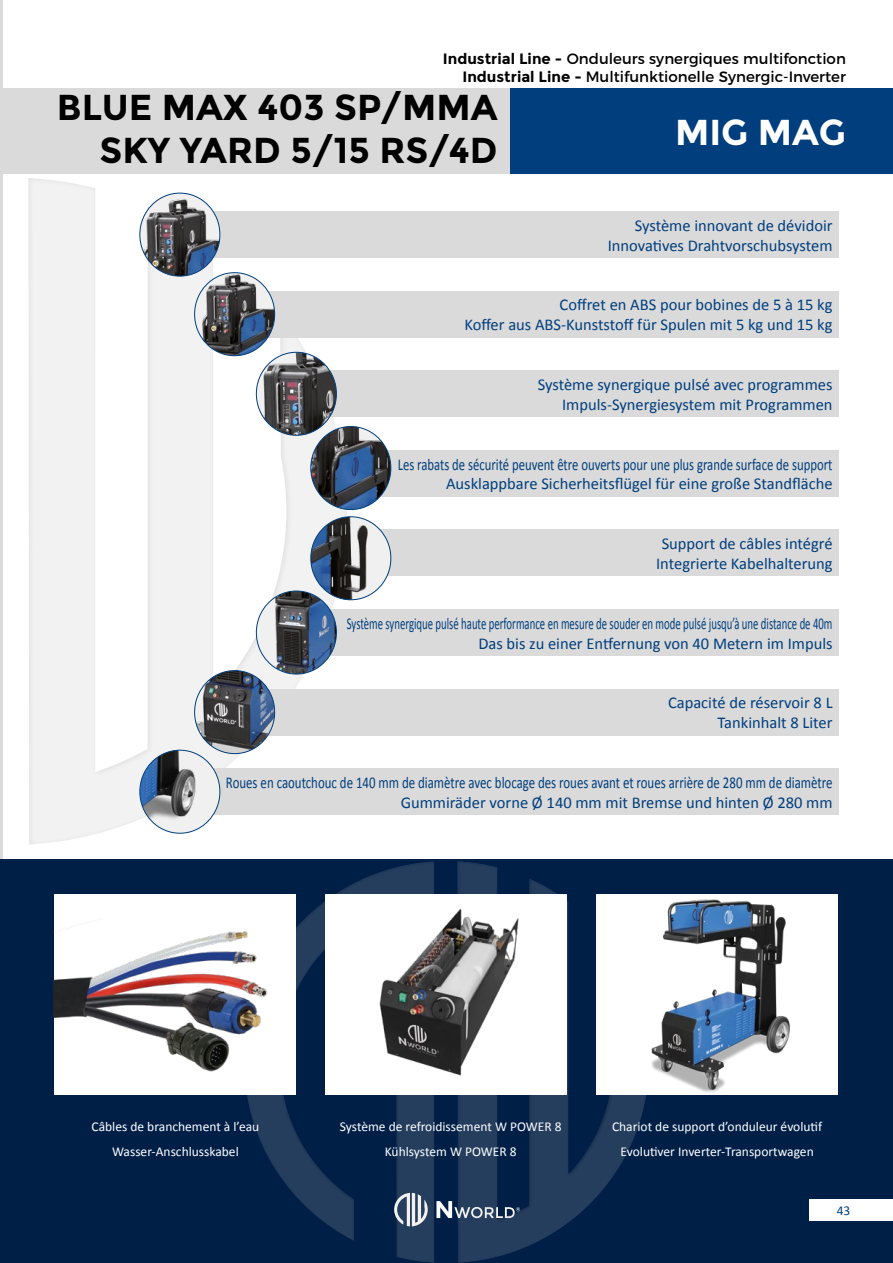
<style>
.page{position:relative;width:893px;height:1263px;background:#fff}
.page>*{position:absolute;margin:0;border:0;box-sizing:border-box;transform-origin:0 0}
.t1{font:700 36px/43.2px "Montserrat";color:#000;text-align:right}
.t2{font:700 36px "Montserrat";color:#fff}
.t3{font:16.5px/19.8px "Calibri";color:#003e7d;text-align:right}
.t4{font:16.5px/19.8px "Calibri";color:#003e7d;text-align:right;scale:.78 1}
.t5{font:16.5px/19.8px "Calibri";color:#003e7d;text-align:right;scale:.65 1}
.t6{font:16.5px/19.8px "Calibri";color:#003e7d;text-align:right;scale:.77 1}
.t7{font:15px/18px "Montserrat";color:#000;text-align:right}
.t8{font:13.5px/25.2px "Calibri";color:#fff;text-align:center}
.t9{font:13.5px "Calibri";color:#003e7d}
.s1{font-weight:700}
</style>
<div class="page">
<hr style="left:0;top:0;width:2px;height:1263px;background:#dadada">
<div style="left:0;top:176px;width:347px;height:669px;background:#000;opacity:.6"></div>
<div style="left:0;top:88px;width:557px;height:85px;background:#dadada"></div>
<div style="left:0;top:859px;width:893px;height:404px;background:#001f47"></div>
<div style="left:242px;top:859px;width:408px;height:404px;background:#000;opacity:.6"></div>
<div style="left:191px;top:768px;width:648px;height:47px;background:#dadada"></div>
<div style="left:246px;top:689px;width:593px;height:46px;background:#dadada"></div>
<div style="left:308px;top:609px;width:531px;height:47px;background:#dadada"></div>
<div style="left:331px;top:450px;width:508px;height:47px;background:#dadada"></div>
<div style="left:343px;top:530px;width:496px;height:46px;background:#dadada"></div>
<div style="left:234px;top:291px;width:605px;height:47px;background:#dadada"></div>
<div style="left:301px;top:370px;width:538px;height:47px;background:#dadada"></div>
<div style="left:180px;top:211px;width:659px;height:47px;background:#dadada"></div>
<div style="left:510px;top:88px;width:383px;height:85px;background:#003e7d"></div>
<img style="left:141px;top:193px;width:79px;height:83px">
<div style="left:139px;top:193px;width:81px;height:83px;border:1px solid #003e7d;border-radius:50%"></div>
<img style="left:195px;top:273px;width:80px;height:83px">
<div style="left:194px;top:272px;width:81px;height:84px;border:1px solid #003e7d;border-radius:50%"></div>
<img style="left:256px;top:352px;width:80px;height:83px">
<div style="left:256px;top:352px;width:81px;height:84px;border:1px solid #003e7d;border-radius:50%"></div>
<img style="left:311px;top:426px;width:80px;height:83px">
<div style="left:310px;top:426px;width:81px;height:84px;border:1px solid #003e7d;border-radius:50%"></div>
<img style="left:311px;top:517px;width:80px;height:83px">
<div style="left:310px;top:516px;width:81px;height:84px;border:1px solid #003e7d;border-radius:50%"></div>
<img style="left:256px;top:591px;width:80px;height:83px">
<div style="left:256px;top:591px;width:81px;height:83px;border:1px solid #003e7d;border-radius:50%"></div>
<img style="left:195px;top:671px;width:80px;height:83px">
<div style="left:194px;top:670px;width:81px;height:84px;border:1px solid #003e7d;border-radius:50%"></div>
<img style="left:140px;top:750px;width:80px;height:83px">
<div style="left:139px;top:750px;width:81px;height:83px;border:1px solid #003e7d;border-radius:50%"></div>
<div style="left:325px;top:894px;width:241px;height:201px;background:#fff"></div>
<img style="left:379px;top:908px;width:140px;height:168px">
<div style="left:597px;top:894px;width:241px;height:201px;background:#fff"></div>
<img style="left:651px;top:899px;width:139px;height:193px">
<div style="left:809px;top:1199px;width:84px;height:21px;background:#fff"></div>
<div style="left:54px;top:894px;width:241px;height:201px;background:#fff"></div>
<img style="left:53px;top:923px;width:215px;height:149px">
<p class="t7" style="left:443px;top:48px;width:404px"><span class="s1">Industrial Line -</span> Onduleurs synergiques multifonction<br><span class="s1">Industrial Line -</span> Multifunktionelle Synergic-Inverter</p>
<h1 class="t1" style="left:57px;top:86px;width:442px">BLUE MAX 403 SP/MMA<br>SKY YARD 5/15 RS/4D</h1>
<h1 class="t2" style="left:675px;top:111px;width:172px">MIG MAG</h1>
<p class="t3" style="left:608px;top:216px;width:226px">Système innovant de dévidoir<br>Innovatives Drahtvorschubsystem</p>
<p class="t3" style="left:464px;top:295px;width:370px">Coffret en ABS pour bobines de 5 à 15 kg<br>Koffer aus ABS-Kunststoff für Spulen mit 5 kg und 15 kg</p>
<p class="t3" style="left:538px;top:375px;width:296px">Système synergique pulsé avec programmes<br>Impuls-Synergiesystem mit Programmen</p>
<p class="t6" style="left:398px;top:454px;width:566px">Les rabats de sécurité peuvent être ouverts pour une plus grande surface de support<br>Ausklappbare Sicherheitsflügel für eine große Standfläche</p>
<p class="t3" style="left:656px;top:534px;width:178px;text-align:center">Support de câbles intégré<br>Integrierte Kabelhalterung</p>
<p class="t5" style="left:347px;top:613px;width:749px">Système synergique pulsé haute performance en mesure de souder en mode pulsé jusqu’à une distance de 40m<br>Das bis zu einer Entfernung von 40 Metern im Impuls</p>
<p class="t3" style="left:668px;top:693px;width:166px">Capacité de réservoir 8 L<br>Tankinhalt 8 Liter</p>
<p class="t4" style="left:226px;top:773px;width:779px">Roues en caoutchouc de 140 mm de diamètre avec blocage des roues avant et roues arrière de 280 mm de diamètre<br>Gummiräder vorne Ø 140 mm mit Bremse und hinten Ø 280 mm</p>
<p class="t8" style="left:92px;top:1113px;width:169px">Câbles de branchement à l’eau<br>Wasser-Anschlusskabel</p>
<p class="t8" style="left:612px;top:1113px;width:212px">Chariot de support d’onduleur évolutif<br>Evolutiver Inverter-Transportwagen</p>
<p class="t8" style="left:340px;top:1113px;width:223px">Système de refroidissement W POWER 8<br>Kühlsystem W POWER 8</p>
<p class="t9" style="left:837px;top:1202px;width:15px">43</p>
</div>
